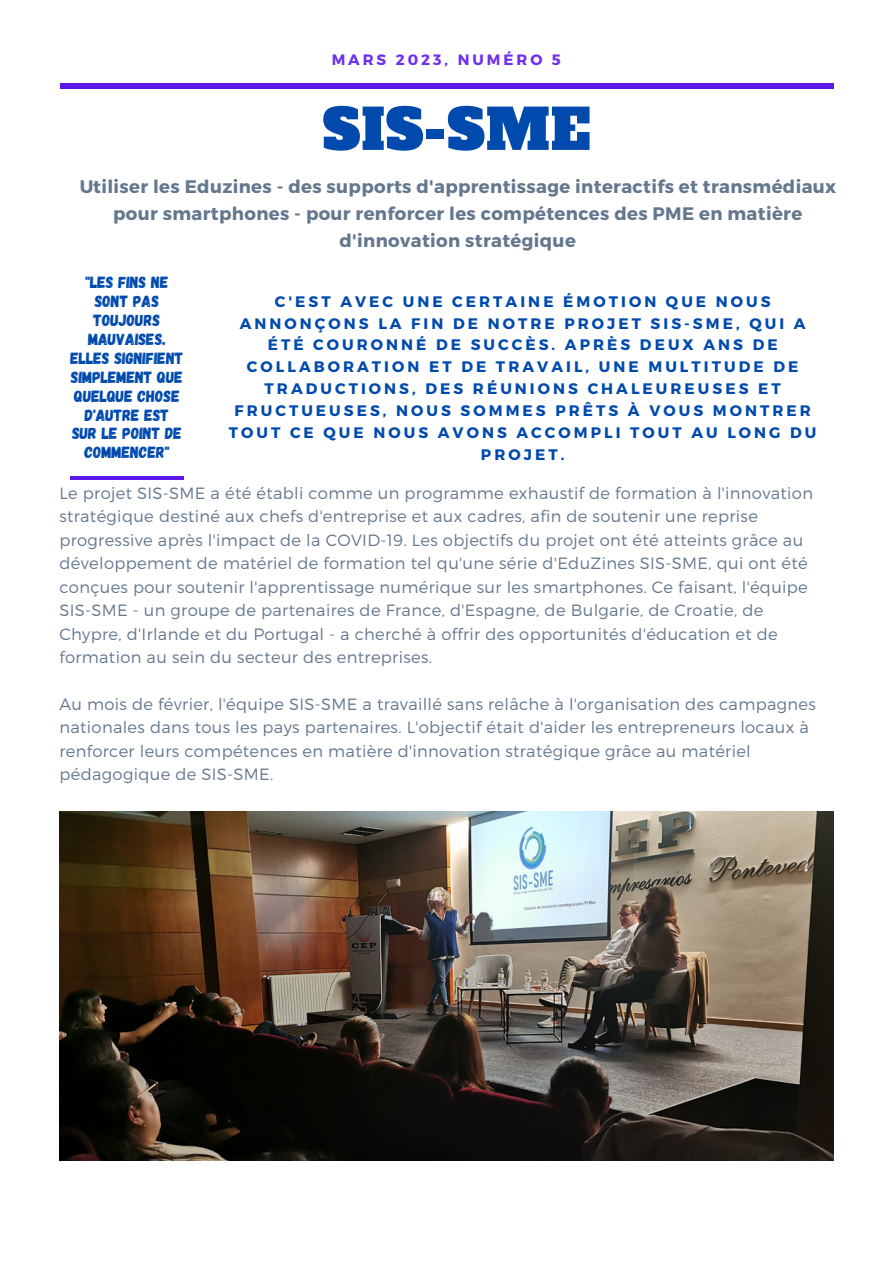
<style>
.page{position:relative;width:893px;height:1264px;background:#fff}
.page>*{position:absolute;margin:0;border:0;box-sizing:border-box;transform-origin:0 0}
.t1{font:55.65px "Alfa Slab One";letter-spacing:.02em;color:#004aad}
.t2{font:700 18.15px/27px "Montserrat";letter-spacing:.02em;color:#516780;text-align:center}
.t3{font:300 16.35px/23.4px "Montserrat";letter-spacing:.02em;color:#516780}
.t4{font:16.2px/18.9px "Gagalin";color:#004aad;text-align:center}
.t5{font:700 15.3px/21.9px "Montserrat";letter-spacing:.2em;color:#004aad;text-align:center}
.t6{font:700 15px "Montserrat";letter-spacing:.2em;color:#5e17eb}
</style>
<div class="page">
<div style="left:60px;top:83px;width:773px;height:6px;background:#5e17eb"></div>
<img style="left:59px;top:811px;width:774px;height:349px">
<hr style="left:70px;top:476px;width:114px;height:3px;background:#5e17eb">
<p class="t6" style="left:331px;top:50px;width:231px">MARS 2023, NUMÉRO 5</p>
<h1 class="t1" style="left:323px;top:92px;width:269px">SIS-SME</h1>
<p class="t2" style="left:79px;top:172px;width:758px">Utiliser les Eduzines - des supports d'apprentissage interactifs et transmédiaux pour smartphones - pour renforcer les compétences des PME en matière d'innovation stratégique</p>
<p class="t4" style="left:71px;top:272px;width:114px">"LES FINS NE<br>SONT PAS<br>TOUJOURS<br>MAUVAISES.<br>ELLES SIGNIFIENT<br>SIMPLEMENT QUE<br>QUELQUE CHOSE<br>D'AUTRE EST<br>SUR LE POINT DE<br>COMMENCER"</p>
<p class="t5" style="left:229px;top:289px;width:589px">C'EST AVEC UNE CERTAINE ÉMOTION QUE NOUS ANNONÇONS LA FIN DE NOTRE PROJET SIS-SME, QUI A ÉTÉ COURONNÉ DE SUCCÈS. APRÈS DEUX ANS DE COLLABORATION ET DE TRAVAIL, UNE MULTITUDE DE TRADUCTIONS, DES RÉUNIONS CHALEUREUSES ET FRUCTUEUSES, NOUS SOMMES PRÊTS À VOUS MONTRER TOUT CE QUE NOUS AVONS ACCOMPLI TOUT AU LONG DU PROJET.</p>
<p class="t3" style="left:59px;top:480px;width:755px">Le projet SIS-SME a été établi comme un programme exhaustif de formation à l'innovation stratégique destiné aux chefs d'entreprise et aux cadres, afin de soutenir une reprise progressive après l'impact de la COVID-19. Les objectifs du projet ont été atteints grâce au développement de matériel de formation tel qu'une série d'EduZines SIS-SME, qui ont été conçues pour soutenir l'apprentissage numérique sur les smartphones. Ce faisant, l'équipe SIS-SME - un groupe de partenaires de France, d'Espagne, de Bulgarie, de Croatie, de Chypre, d'Irlande et du Portugal - a cherché à offrir des opportunités d'éducation et de formation au sein du secteur des entreprises.</p>
<p class="t3" style="left:59px;top:691px;width:757px">Au mois de février, l'équipe SIS-SME a travaillé sans relâche à l'organisation des campagnes nationales dans tous les pays partenaires. L'objectif était d'aider les entrepreneurs locaux à renforcer leurs compétences en matière d'innovation stratégique grâce au matériel pédagogique de SIS-SME.</p>
</div>
